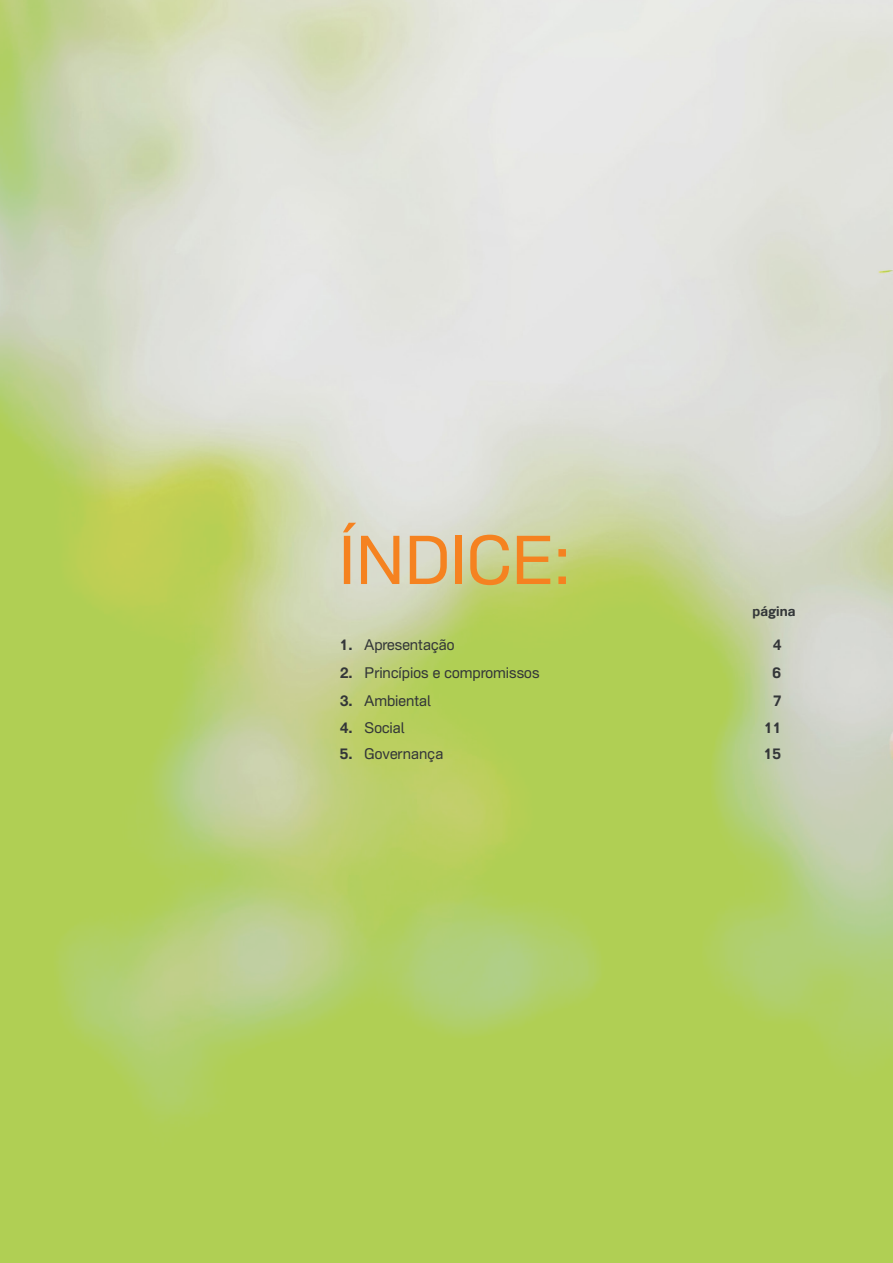
<style>
.page{position:relative;width:893px;height:1263px;background:#fff}
.page>*{position:absolute;margin:0;border:0;box-sizing:border-box;transform-origin:0 0}
.t1{font:67.5px "Grammatika";color:#f58220}
.t2{font:15px "Grammatika";color:#333638}
.t3{font:700 15px "Grammatika";color:#333638}
.t4{font:700 13.5px "Grammatika";color:#333638}
.s1{font-weight:700}
</style>
<div class="page">
<img style="left:0;top:0;width:893px;height:1263px">
<h1 class="t1" style="left:338px;top:520px;width:235px">ÍNDICE:</h1>
<p class="t4" style="left:752px;top:602px;width:45px">página</p>
<p class="t2" style="left:340px;top:636px;width:116px"><span class="s1">1.</span> Apresentação</p>
<p class="t3" style="left:773px;top:636px;width:10px">4</p>
<p class="t2" style="left:340px;top:664px;width:201px"><span class="s1">2.</span> Princípios e compromissos</p>
<p class="t3" style="left:772px;top:663px;width:11px">6</p>
<p class="t2" style="left:340px;top:691px;width:92px"><span class="s1">3.</span> Ambiental</p>
<p class="t3" style="left:773px;top:691px;width:10px">7</p>
<p class="t2" style="left:340px;top:719px;width:66px"><span class="s1">4.</span> Social</p>
<p class="t3" style="left:765px;top:719px;width:18px">11</p>
<p class="t2" style="left:340px;top:744px;width:105px"><span class="s1">5.</span> Governança</p>
<p class="t3" style="left:764px;top:744px;width:19px">15</p>
</div>
